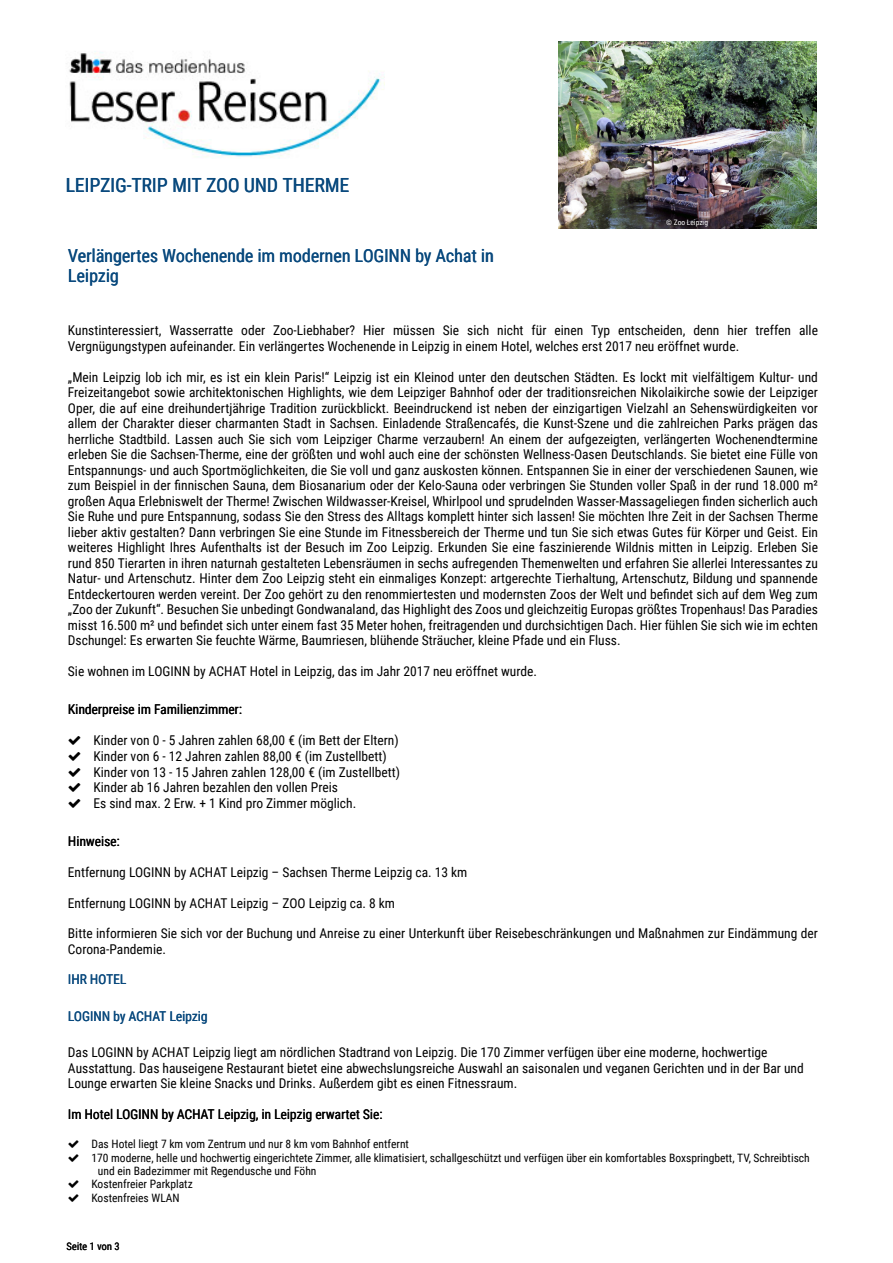
<style>
.page{position:relative;width:893px;height:1263px;background:#fff}
.page>*{position:absolute;margin:0;border:0;box-sizing:border-box;transform-origin:0 0}
.t1{font:19.5px "Roboto Condensed";color:#0a4a7e}
.t2{font:18px/20.7px "Roboto Condensed";color:#0a4a7e}
.t3{font:13.5px/15.6px "Roboto Condensed";color:#000}
.t4{font:13.5px "Roboto Condensed";color:#0a4a7e}
.t5{font:11.55px "Roboto Condensed";color:#000}
.t6{font:10.5px "Roboto Condensed";color:#000}
.t7{font:7.5px "Roboto Condensed";color:#fff}
</style>
<div class="page">
<img style="left:69px;top:51px;width:316px;height:108px">
<img style="left:558px;top:41px;width:258px;height:188px">
<h1 class="t1" style="left:66px;top:176px;width:285px">LEIPZIG-TRIP MIT ZOO UND THERME</h1>
<p class="t7" style="left:666px;top:219px;width:43px">© Zoo Leipzig</p>
<h2 class="t2" style="left:68px;top:246px;width:428px">Verlängertes Wochenende im modernen LOGINN by Achat in<br>Leipzig</h2>
<p class="t3" style="left:68px;top:324px;width:751px">Kunstinteressiert, Wasserratte oder Zoo-Liebhaber? Hier müssen Sie sich nicht für einen Typ entscheiden, denn hier treffen alle<br>Vergnügungstypen aufeinander. Ein verlängertes Wochenende in Leipzig in einem Hotel, welches erst 2017 neu eröffnet wurde.</p>
<p class="t3" style="left:68px;top:370px;width:752px;text-align:justify">„Mein Leipzig lob ich mir, es ist ein klein Paris!“ Leipzig ist ein Kleinod unter den deutschen Städten. Es lockt mit vielfältigem Kultur- und Freizeitangebot sowie architektonischen Highlights, wie dem Leipziger Bahnhof oder der traditionsreichen Nikolaikirche sowie der Leipziger Oper, die auf eine dreihundertjährige Tradition zurückblickt. Beeindruckend ist neben der einzigartigen Vielzahl an Sehenswürdigkeiten vor allem der Charakter dieser charmanten Stadt in Sachsen. Einladende Straßencafés, die Kunst-Szene und die zahlreichen Parks prägen das herrliche Stadtbild. Lassen auch Sie sich vom Leipziger Charme verzaubern! An einem der aufgezeigten, verlängerten Wochenendtermine erleben Sie die Sachsen-Therme, eine der größten und wohl auch eine der schönsten Wellness-Oasen Deutschlands. Sie bietet eine Fülle von Entspannungs- und auch Sportmöglichkeiten, die Sie voll und ganz auskosten können. Entspannen Sie in einer der verschiedenen Saunen, wie zum Beispiel in der finnischen Sauna, dem Biosanarium oder der Kelo-Sauna oder verbringen Sie Stunden voller Spaß in der rund 18.000 m² großen Aqua Erlebniswelt der Therme! Zwischen Wildwasser-Kreisel, Whirlpool und sprudelnden Wasser-Massageliegen finden sicherlich auch Sie Ruhe und pure Entspannung, sodass Sie den Stress des Alltags komplett hinter sich lassen! Sie möchten Ihre Zeit in der Sachsen Therme lieber aktiv gestalten? Dann verbringen Sie eine Stunde im Fitnessbereich der Therme und tun Sie sich etwas Gutes für Körper und Geist. Ein weiteres Highlight Ihres Aufenthalts ist der Besuch im Zoo Leipzig. Erkunden Sie eine faszinierende Wildnis mitten in Leipzig. Erleben Sie rund 850 Tierarten in ihren naturnah gestalteten Lebensräumen in sechs aufregenden Themenwelten und erfahren Sie allerlei Interessantes zu Natur- und Artenschutz. Hinter dem Zoo Leipzig steht ein einmaliges Konzept: artgerechte Tierhaltung, Artenschutz, Bildung und spannende Entdeckertouren werden vereint. Der Zoo gehört zu den renommiertesten und modernsten Zoos der Welt und befindet sich auf dem Weg zum „Zoo der Zukunft“. Besuchen Sie unbedingt Gondwanaland, das Highlight des Zoos und gleichzeitig Europas größtes Tropenhaus! Das Paradies misst 16.500 m² und befindet sich unter einem fast 35 Meter hohen, freitragenden und durchsichtigen Dach. Hier fühlen Sie sich wie im echten Dschungel: Es erwarten Sie feuchte Wärme, Baumriesen, blühende Sträucher, kleine Pfade und ein Fluss.</p>
<p class="t3" style="left:68px;top:664px;width:471px">Sie wohnen im LOGINN by ACHAT Hotel in Leipzig, das im Jahr 2017 neu eröffnet wurde.</p>
<p class="t3" style="left:68px;top:703px;width:175px">Kinderpreise im Familienzimmer:</p>
<p class="t3" style="left:93px;top:733px;width:308px">Kinder von 0 - 5 Jahren zahlen 68,00 € (im Bett der Eltern)<br>Kinder von 6 - 12 Jahren zahlen 88,00 € (im Zustellbett)<br>Kinder von 13 - 15 Jahren zahlen 128,00 € (im Zustellbett)<br>Kinder ab 16 Jahren bezahlen den vollen Preis<br>Es sind max. 2 Erw. + 1 Kind pro Zimmer möglich.</p>
<p class="t3" style="left:68px;top:834px;width:53px">Hinweise:</p>
<p class="t3" style="left:68px;top:865px;width:401px">Entfernung LOGINN by ACHAT Leipzig – Sachsen Therme Leipzig ca. 13 km</p>
<p class="t3" style="left:68px;top:896px;width:329px">Entfernung LOGINN by ACHAT Leipzig – ZOO Leipzig ca. 8 km</p>
<p class="t3" style="left:68px;top:926px;width:751px">Bitte informieren Sie sich vor der Buchung und Anreise zu einer Unterkunft über Reisebeschränkungen und Maßnahmen zur Eindämmung der<br>Corona-Pandemie.</p>
<p class="t4" style="left:68px;top:973px;width:60px">IHR HOTEL</p>
<p class="t4" style="left:68px;top:1010px;width:141px">LOGINN by ACHAT Leipzig</p>
<p class="t3" style="left:68px;top:1046px;width:737px">Das LOGINN by ACHAT Leipzig liegt am nördlichen Stadtrand von Leipzig. Die 170 Zimmer verfügen über eine moderne, hochwertige<br>Ausstattung. Das hauseigene Restaurant bietet eine abwechslungsreiche Auswahl an saisonalen und veganen Gerichten und in der Bar und<br>Lounge erwarten Sie kleine Snacks und Drinks. Außerdem gibt es einen Fitnessraum.</p>
<p class="t3" style="left:68px;top:1107px;width:316px">Im Hotel LOGINN by ACHAT Leipzig, in Leipzig erwartet Sie:</p>
<p class="t5" style="left:92px;top:1139px;width:319px">Das Hotel liegt 7 km vom Zentrum und nur 8 km vom Bahnhof entfernt</p>
<p class="t5" style="left:92px;top:1152px;width:720px">170 moderne, helle und hochwertig eingerichtete Zimmer, alle klimatisiert, schallgeschützt und verfügen über ein komfortables Boxspringbett, TV, Schreibtisch</p>
<p class="t5" style="left:98px;top:1165px;width:220px">und ein Badezimmer mit Regendusche und Föhn</p>
<p class="t5" style="left:92px;top:1179px;width:103px">Kostenfreier Parkplatz</p>
<p class="t5" style="left:92px;top:1192px;width:90px">Kostenfreies WLAN</p>
<p class="t6" style="left:66px;top:1242px;width:55px">Seite 1 von 3</p>
</div>
